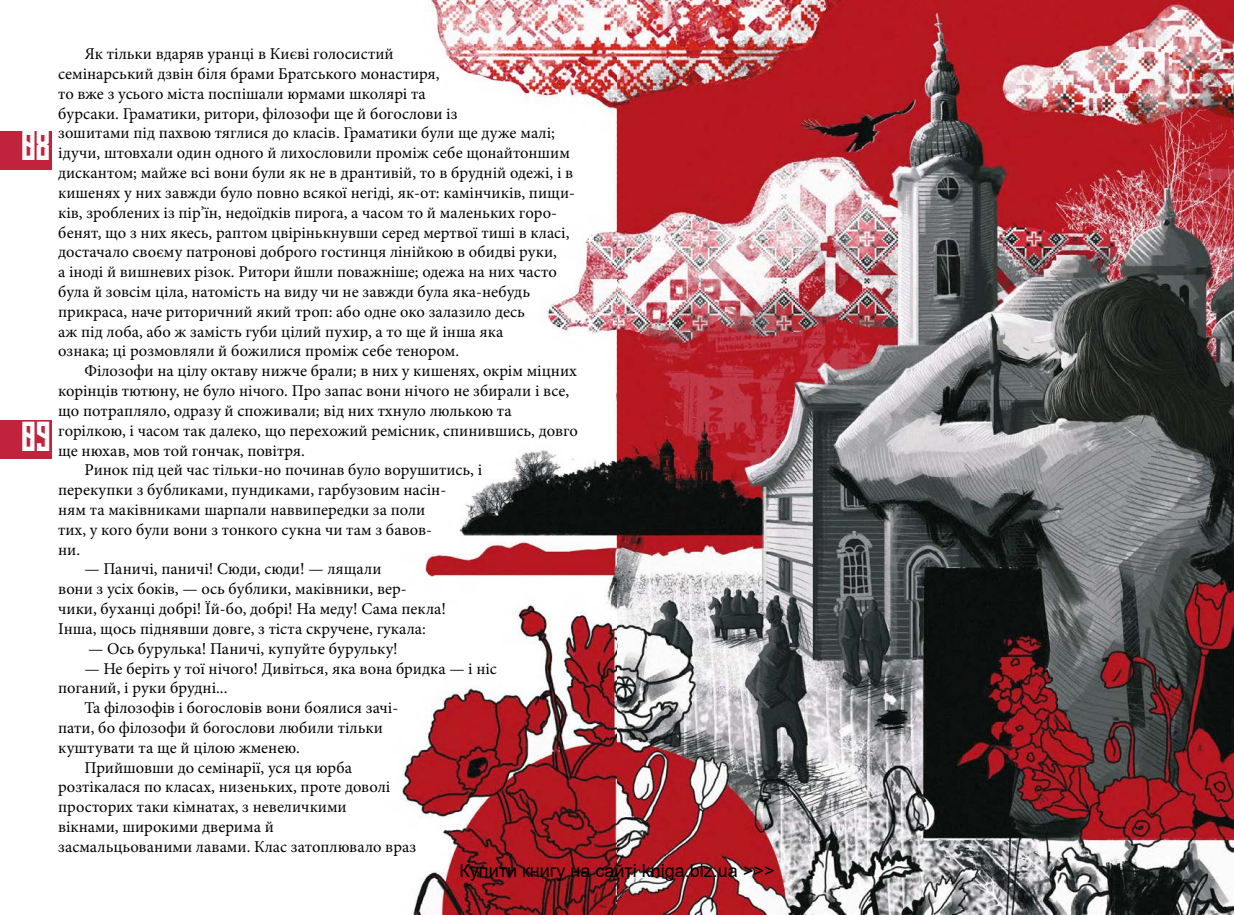
<style>
.page{position:relative;width:1234px;height:915px;background:#fff}
.page>*{position:absolute;margin:0;border:0;box-sizing:border-box;transform-origin:0 0}
.t1{font:37.5px "Long Shot Cyrillic";color:#fff}
.t2{font:18px "Arial";color:#000}
.t3{font:16.5px/19.8px "Minion Pro";color:#000}
</style>
<div class="page">
<img style="left:51px;top:0;width:566px;height:914px">
<div style="left:0;top:420px;width:51px;height:39px;background:#c1233c"></div>
<img style="left:617px;top:0;width:616px;height:914px">
<div style="left:0;top:131px;width:51px;height:39px;background:#c1233c"></div>
<h1 class="t1" style="left:22px;top:124px;width:30px">08</h1>
<h1 class="t1" style="left:23px;top:414px;width:30px">09</h1>
<p class="t3" style="left:58px;top:44px;width:518px;text-indent:26px">Як тільки вдаряв уранці в Києві голосистий<br>семінарський дзвін біля брами Братського монастиря,<br>то вже з усього міста поспішали юрмами школярі та<br>бурсаки. Граматики, ритори, філозофи ще й богослови із<br>зошитами під пахвою тяглися до класів. Граматики були ще дуже малі; ідучи, штовхали один одного й лихословили проміж себе щонайтоншим дискантом; майже всі вони були як не в дрантивій, то в брудній одежі, і в кишенях у них завжди було повно всякої негіді, як-от: камінчиків, пищи&shy;ків, зроблених із пір’їн, недоїдків пирога, а часом то й маленьких горо&shy;бенят, що з них якесь, раптом цвірінькнувши серед мертвої тиші в класі, достачало своєму патронові доброго гостинця лінійкою в обидві руки,<br>а іноді й вишневих різок. Ритори йшли поважніше; одежа на них часто була й зовсім ціла, натомість на виду чи не завжди була яка-небудь прикраса, наче риторичний який троп: або одне око залазило десь<br>аж під лоба, або ж замість губи цілий пухир, а то ще й інша яка<br>ознака; ці розмовляли й божилися проміж себе тенором.</p>
<p class="t3" style="left:84px;top:361px;width:494px">Філозофи на цілу октаву нижче брали; в них у кишенях, окрім міцних</p>
<p class="t3" style="left:58px;top:381px;width:512px">корінців тютюну, не було нічого. Про запас вони нічого не збирали і все,</p>
<p class="t3" style="left:58px;top:400px;width:455px">що потрапляло, одразу й споживали; від них тхнуло люлькою та</p>
<p class="t3" style="left:58px;top:420px;width:521px">горілкою, і часом так далеко, що перехожий ремісник, спинившись, довго</p>
<p class="t3" style="left:58px;top:440px;width:248px">ще нюхав, мов той гончак, повітря.</p>
<p class="t3" style="left:84px;top:460px;width:399px">Ринок під цей час тільки-но починав було ворушитись, і</p>
<p class="t3" style="left:58px;top:480px;width:389px">перекупки з бубликами, пундиками, гарбузовим насін-</p>
<p class="t3" style="left:58px;top:499px;width:369px">ням та маківниками шарпали наввипередки за поли</p>
<p class="t3" style="left:58px;top:519px;width:375px">тих, у кого були вони з тонкого сукна чи там з бавов-</p>
<p class="t3" style="left:58px;top:539px;width:24px">ни.</p>
<p class="t3" style="left:58px;top:559px;width:389px;text-indent:26px">— Паничі, паничі! Сюди, сюди! — лящали<br>вони з усіх боків, — ось бублики, маківники, вер&shy;чики, буханці добрі! Їй-бо, добрі! На меду! Сама пекла!<br>Інша, щось піднявши довге, з тіста скручене, гукала:</p>
<p class="t3" style="left:88px;top:638px;width:311px">— Ось бурулька! Паничі, купуйте бурульку!</p>
<p class="t3" style="left:84px;top:658px;width:414px">— Не беріть у тої нічого! Дивіться, яка вона бридка — і ніс</p>
<p class="t3" style="left:58px;top:678px;width:171px">поганий, і руки брудні...</p>
<p class="t3" style="left:84px;top:697px;width:315px">Та філозофів і богословів вони боялися зачі-</p>
<p class="t3" style="left:58px;top:717px;width:326px">пати, бо філозофи й богослови любили тільки</p>
<p class="t3" style="left:58px;top:737px;width:243px">куштувати та ще й цілою жменею.</p>
<p class="t3" style="left:84px;top:757px;width:269px">Прийшовши до семінарії, уся ця юрба</p>
<p class="t3" style="left:58px;top:777px;width:333px">розтікалася по класах, низеньких, проте доволі</p>
<p class="t3" style="left:58px;top:796px;width:290px">просторих таки кімнатах, з невеличкими</p>
<p class="t3" style="left:58px;top:816px;width:217px">вікнами, широкими дверима й</p>
<p class="t3" style="left:58px;top:836px;width:359px">засмальцьованими лавами. Клас затоплювало враз</p>
<p class="t2" style="left:459px;top:857px;width:316px">Купити книгу на сайті kniga.biz.ua &gt;&gt;&gt;</p>
</div>
